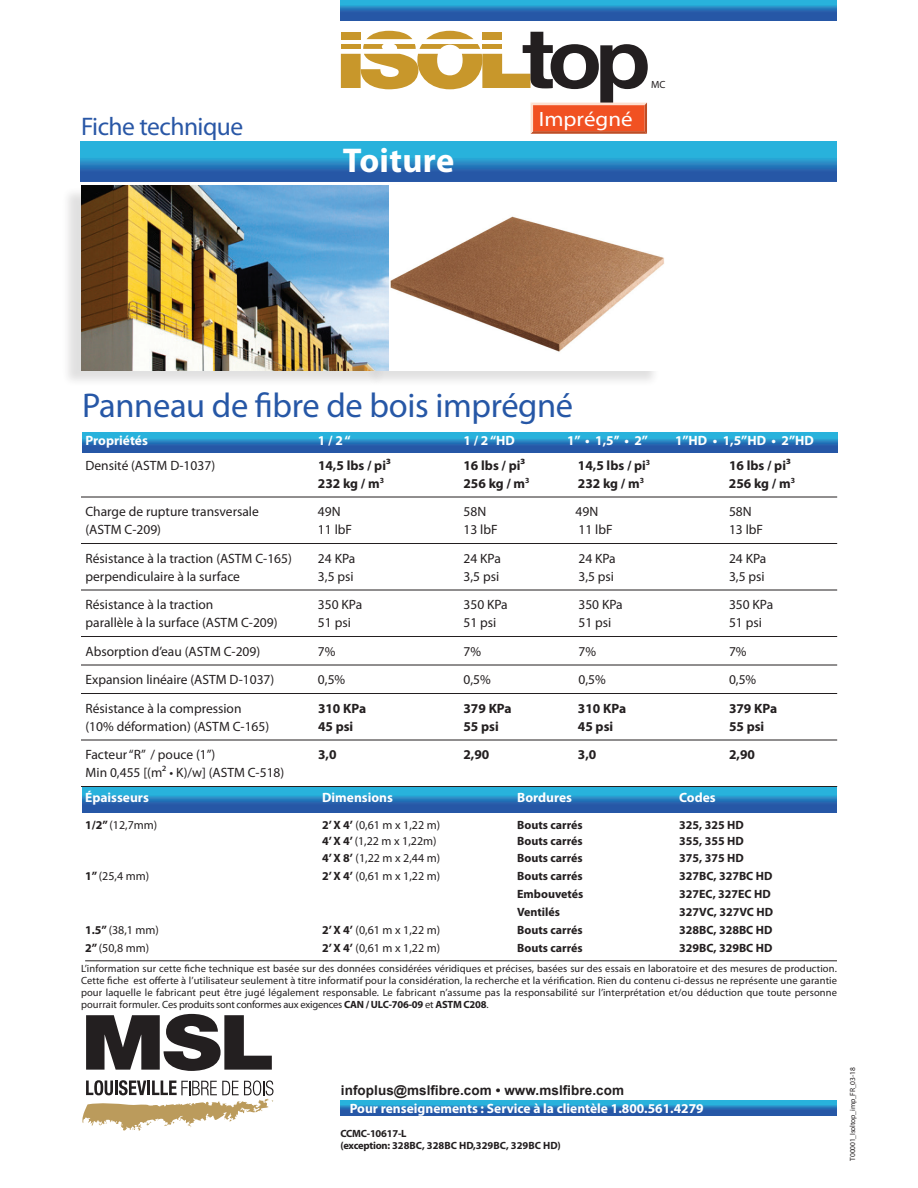
<style>
.page{position:relative;width:918px;height:1188px;background:#fff}
.page>*{position:absolute;margin:0;border:0;box-sizing:border-box;transform-origin:0 0}
.t1{font:34.5px "Myriad Pro";letter-spacing:-.01em;color:#2657a6}
.t2{font:700 34.5px "Myriad Pro";letter-spacing:.01em;color:#fff}
.t3{font:25.5px "Myriad Pro";letter-spacing:-.02em;color:#2957a6}
.t4{font:20.85px "Myriad Pro";color:#fff;scale:1.1 1}
.LIGHT{font:13.5px "Myriad Pro";color:#231f20}
.t5{font:700 13.5px "Myriad Pro";color:#fff}
.LIGHT-2{font:700 13.5px "Myriad Pro";color:#231f20}
.t6{font:700 13.5px "Arial";letter-spacing:.005em;color:#231f20}
.t7{font:700 12px "Myriad Pro";color:#231f20}
.t8{font:12px "Myriad Pro";color:#231f20}
.t9{font:10.5px/12px "Myriad Pro";letter-spacing:-.02em;color:#231f20;text-align:justify}
.LIGHT-3{font:700 10.5px "Myriad Pro";color:#231f20}
.LIGHT-4{font:700 10.5px "Myriad Pro";letter-spacing:-.02em;color:#231f20}
.t10{font:10.35px "Myriad Pro";color:#231f20}
.t11{font:7.5px "Myriad Pro";letter-spacing:-.02em;color:#231f20}
.s1{font-weight:700}
</style>
<div class="page">
<div style="left:367px;top:186px;width:293px;height:201px;background:#231f20;opacity:.14"></div>
<img style="left:385px;top:186px;width:279px;height:184px">
<svg style="left:81px;top:141px;width:756px;height:40px;background:#278bc5"></svg>
<svg style="left:340px;top:0;width:497px;height:20px;background:#267bbc"></svg>
<svg style="left:82px;top:432px;width:755px;height:21px;background:#2780bf"></svg>
<hr style="left:81px;top:497px;width:756px;height:1px;background:#231f20">
<hr style="left:81px;top:543px;width:756px;height:1px;background:#231f20">
<hr style="left:81px;top:590px;width:756px;height:1px;background:#231f20">
<hr style="left:81px;top:636px;width:756px;height:1px;background:#231f20">
<hr style="left:81px;top:665px;width:756px;height:1px;background:#231f20">
<hr style="left:81px;top:693px;width:756px;height:1px;background:#231f20">
<hr style="left:81px;top:740px;width:756px;height:1px;background:#231f20">
<hr style="left:81px;top:786px;width:756px;height:1px;background:#231f20">
<div style="left:61px;top:186px;width:324px;height:202px;background:#231f20;opacity:.14"></div>
<svg style="left:82px;top:788px;width:754px;height:24px;background:#2780bf"></svg>
<hr style="left:85px;top:960px;width:752px;height:1px;background:#231f20">
<svg style="left:340px;top:1101px;width:497px;height:15px;background:#277bbb"></svg>
<svg style="left:86px;top:1014px;width:186px;height:57px"></svg>
<svg style="left:82px;top:1080px;width:192px;height:51px"></svg>
<svg style="left:341px;top:31px;width:307px;height:103px"></svg>
<div style="left:533px;top:105px;width:112px;height:26px;background:#f15122"></div>
<p class="t3" style="left:81px;top:111px;width:164px">Fiche technique</p>
<p class="t2" style="left:343px;top:138px;width:113px">Toiture</p>
<h3 class="t4" style="left:539px;top:106px;width:87px">Imprégné</h3>
<p class="t10" style="left:651px;top:78px;width:16px">MC</p>
<p class="t1" style="left:82px;top:385px;width:493px">Panneau de fibre de bois imprégné</p>
<p class="t5" style="left:86px;top:432px;width:64px">Propriétés</p>
<p class="t5" style="left:318px;top:432px;width:34px">1/2‘‘</p>
<p class="t5" style="left:464px;top:432px;width:53px">1 / 2‘‘HD</p>
<p class="t5" style="left:567px;top:432px;width:83px">1’’ • 1,5’’ • 2’’</p>
<p class="t5" style="left:675px;top:432px;width:140px">1’’HD • 1,5’’HD • 2’’HD</p>
<p class="LIGHT" style="left:85px;top:457px;width:131px">Densité (ASTM D-1037)</p>
<p class="LIGHT-2" style="left:318px;top:457px;width:74px">14,5 lbs / pi³</p>
<p class="LIGHT-2" style="left:464px;top:457px;width:63px">16 lbs / pi³</p>
<p class="LIGHT-2" style="left:578px;top:457px;width:74px">14,5 lbs / pi<sup>3</sup></p>
<p class="LIGHT-2" style="left:729px;top:457px;width:63px">16 lbs / pi³</p>
<p class="LIGHT-2" style="left:318px;top:475px;width:68px">232 kg / m<sup>3</sup></p>
<p class="LIGHT-2" style="left:463px;top:475px;width:68px">256 kg / m<sup>3</sup></p>
<p class="LIGHT-2" style="left:578px;top:475px;width:68px">232 kg / m<sup>3</sup></p>
<p class="LIGHT-2" style="left:729px;top:475px;width:68px">256 kg / m<sup>3</sup></p>
<p class="LIGHT" style="left:85px;top:504px;width:175px">Charge de rupture transversale</p>
<p class="LIGHT" style="left:318px;top:504px;width:24px">49N</p>
<p class="LIGHT" style="left:463px;top:504px;width:24px">58N</p>
<p class="LIGHT" style="left:576px;top:504px;width:24px">49N</p>
<p class="LIGHT" style="left:729px;top:504px;width:24px">58N</p>
<p class="LIGHT" style="left:85px;top:522px;width:77px">(ASTM C-209)</p>
<p class="LIGHT" style="left:318px;top:522px;width:36px">11 lbF</p>
<p class="LIGHT" style="left:463px;top:522px;width:36px">13 lbF</p>
<p class="LIGHT" style="left:578px;top:522px;width:36px">11 lbF</p>
<p class="LIGHT" style="left:729px;top:522px;width:36px">13 lbF</p>
<p class="LIGHT" style="left:85px;top:550px;width:208px">Résistance à la traction (ASTM C-165)</p>
<p class="LIGHT" style="left:318px;top:550px;width:39px">24 KPa</p>
<p class="LIGHT" style="left:463px;top:550px;width:39px">24 KPa</p>
<p class="LIGHT" style="left:578px;top:550px;width:39px">24 KPa</p>
<p class="LIGHT" style="left:729px;top:550px;width:39px">24 KPa</p>
<p class="LIGHT" style="left:85px;top:568px;width:156px">perpendiculaire à la surface</p>
<p class="LIGHT" style="left:318px;top:568px;width:37px">3,5 psi</p>
<p class="LIGHT" style="left:463px;top:568px;width:37px">3,5 psi</p>
<p class="LIGHT" style="left:578px;top:568px;width:37px">3,5 psi</p>
<p class="LIGHT" style="left:729px;top:568px;width:37px">3,5 psi</p>
<p class="LIGHT" style="left:85px;top:597px;width:129px">Résistance à la traction</p>
<p class="LIGHT" style="left:318px;top:597px;width:46px">350 KPa</p>
<p class="LIGHT" style="left:463px;top:597px;width:46px">350 KPa</p>
<p class="LIGHT" style="left:578px;top:597px;width:46px">350 KPa</p>
<p class="LIGHT" style="left:729px;top:597px;width:46px">350 KPa</p>
<p class="LIGHT" style="left:85px;top:615px;width:194px">parallèle à la surface (ASTM C-209)</p>
<p class="LIGHT" style="left:318px;top:615px;width:34px">51 psi</p>
<p class="LIGHT" style="left:463px;top:615px;width:34px">51 psi</p>
<p class="LIGHT" style="left:578px;top:615px;width:34px">51 psi</p>
<p class="LIGHT" style="left:729px;top:615px;width:34px">51 psi</p>
<p class="LIGHT" style="left:85px;top:643px;width:176px">Absorption d’eau (ASTM C-209)</p>
<p class="LIGHT" style="left:318px;top:643px;width:19px">7%</p>
<p class="LIGHT" style="left:463px;top:643px;width:19px">7%</p>
<p class="LIGHT" style="left:578px;top:643px;width:19px">7%</p>
<p class="LIGHT" style="left:729px;top:643px;width:19px">7%</p>
<p class="LIGHT" style="left:85px;top:672px;width:190px">Expansion linéaire (ASTM D-1037)</p>
<p class="LIGHT" style="left:318px;top:672px;width:29px">0,5%</p>
<p class="LIGHT" style="left:463px;top:672px;width:29px">0,5%</p>
<p class="LIGHT" style="left:578px;top:672px;width:29px">0,5%</p>
<p class="LIGHT" style="left:729px;top:672px;width:29px">0,5%</p>
<p class="LIGHT" style="left:85px;top:700px;width:158px">Résistance à la compression</p>
<p class="LIGHT-2" style="left:318px;top:700px;width:50px">310 KPa</p>
<p class="LIGHT-2" style="left:464px;top:700px;width:50px">379 KPa</p>
<p class="LIGHT-2" style="left:578px;top:700px;width:50px">310 KPa</p>
<p class="LIGHT-2" style="left:729px;top:700px;width:50px">379 KPa</p>
<p class="LIGHT" style="left:85px;top:718px;width:185px">(10% déformation) (ASTM C-165)</p>
<p class="LIGHT-2" style="left:318px;top:718px;width:37px">45 psi</p>
<p class="LIGHT-2" style="left:464px;top:718px;width:37px">55 psi</p>
<p class="LIGHT-2" style="left:578px;top:718px;width:37px">45 psi</p>
<p class="LIGHT-2" style="left:729px;top:718px;width:37px">55 psi</p>
<p class="LIGHT" style="left:85px;top:747px;width:131px">Facteur ‘‘R” / pouce (1’’)</p>
<p class="LIGHT-2" style="left:318px;top:746px;width:20px">3,0</p>
<p class="LIGHT-2" style="left:464px;top:746px;width:27px">2,90</p>
<p class="LIGHT-2" style="left:578px;top:746px;width:20px">3,0</p>
<p class="LIGHT-2" style="left:729px;top:746px;width:27px">2,90</p>
<p class="LIGHT" style="left:86px;top:765px;width:200px">Min 0,455 [(m² • K)/w] (ASTM C-518)</p>
<p class="t5" style="left:85px;top:788px;width:65px">Épaisseurs</p>
<p class="t5" style="left:322px;top:788px;width:72px">Dimensions</p>
<p class="t5" style="left:517px;top:788px;width:56px">Bordures</p>
<p class="t5" style="left:679px;top:788px;width:38px">Codes</p>
<p class="t8" style="left:85px;top:817px;width:74px"><span class="s1">1/2’’</span> (12,7mm)</p>
<p class="t8" style="left:322px;top:817px;width:119px"><span class="s1">2’ X 4’</span> (0,61 m x 1,22 m)</p>
<p class="t7" style="left:517px;top:817px;width:67px">Bouts carrés</p>
<p class="t7" style="left:679px;top:817px;width:66px">325, 325 HD</p>
<p class="t8" style="left:322px;top:834px;width:116px"><span class="s1">4’ X 4’</span> (1,22 m x 1,22m)</p>
<p class="t7" style="left:517px;top:833px;width:67px">Bouts carrés</p>
<p class="t7" style="left:679px;top:833px;width:66px">355, 355 HD</p>
<p class="t8" style="left:322px;top:850px;width:119px"><span class="s1">4’ X 8’</span> (1,22 m x 2,44 m)</p>
<p class="t7" style="left:517px;top:850px;width:67px">Bouts carrés</p>
<p class="t7" style="left:679px;top:850px;width:66px">375, 375 HD</p>
<p class="t8" style="left:85px;top:868px;width:66px"><span class="s1">1’’</span> (25,4 mm)</p>
<p class="t8" style="left:322px;top:868px;width:119px"><span class="s1">2’ X 4’</span> (0,61 m x 1,22 m)</p>
<p class="t7" style="left:517px;top:868px;width:67px">Bouts carrés</p>
<p class="t7" style="left:679px;top:868px;width:95px">327BC, 327BC HD</p>
<p class="t7" style="left:517px;top:886px;width:68px">Embouvetés</p>
<p class="t7" style="left:679px;top:886px;width:93px">327EC, 327EC HD</p>
<p class="t7" style="left:517px;top:904px;width:44px">Ventilés</p>
<p class="t7" style="left:679px;top:904px;width:95px">327VC, 327VC HD</p>
<p class="t8" style="left:85px;top:922px;width:75px"><span class="s1">1.5’’</span>(38,1 mm)</p>
<p class="t8" style="left:322px;top:922px;width:119px"><span class="s1">2’ X 4’</span> (0,61 m x 1,22 m)</p>
<p class="t7" style="left:517px;top:922px;width:67px">Bouts carrés</p>
<p class="t7" style="left:679px;top:922px;width:95px">328BC, 328BC HD</p>
<p class="t8" style="left:85px;top:940px;width:66px"><span class="s1">2’’</span> (50,8 mm)</p>
<p class="t8" style="left:322px;top:940px;width:119px"><span class="s1">2’ X 4’</span> (0,61 m x 1,22 m)</p>
<p class="t7" style="left:517px;top:940px;width:67px">Bouts carrés</p>
<p class="t7" style="left:679px;top:940px;width:95px">329BC, 329BC HD</p>
<p class="t9" style="left:81px;top:963px;width:758px">L’information sur cette fiche technique est basée sur des données considérées véridiques et précises, basées sur des essais en laboratoire et des mesures de production.<br>Cette fiche est offerte à l’utilisateur seulement à titre informatif pour la considération, la recherche et la vérification. Rien du contenu ci-dessus ne représente une garantie pour laquelle le fabricant peut être jugé légalement responsable. Le fabricant n’assume pas la responsabilité sur l’interprétation et/ou déduction que toute personne pourrait formuler. Ces produits sont conformes aux exigences <span class="s1">CAN / ULC-706-09</span> et <span class="s1">ASTM C208</span>.</p>
<p class="t6" style="left:341px;top:1082px;width:285px">infoplus@mslfibre.com • www.mslfibre.com</p>
<p class="t5" style="left:350px;top:1100px;width:356px">Pour renseignements : Service à la clientèle 1.800.561.4279</p>
<p class="LIGHT-4" style="left:340px;top:1126px;width:68px">CCMC-10617-L</p>
<p class="LIGHT-3" style="left:340px;top:1138px;width:222px">(exception: 328BC, 328BC HD,329BC, 329BC HD)</p>
<p class="t11" style="left:848px;top:1161px;width:95px;rotate:-90deg">T00001_Isoltop_imp_FR_03-18</p>
</div>
